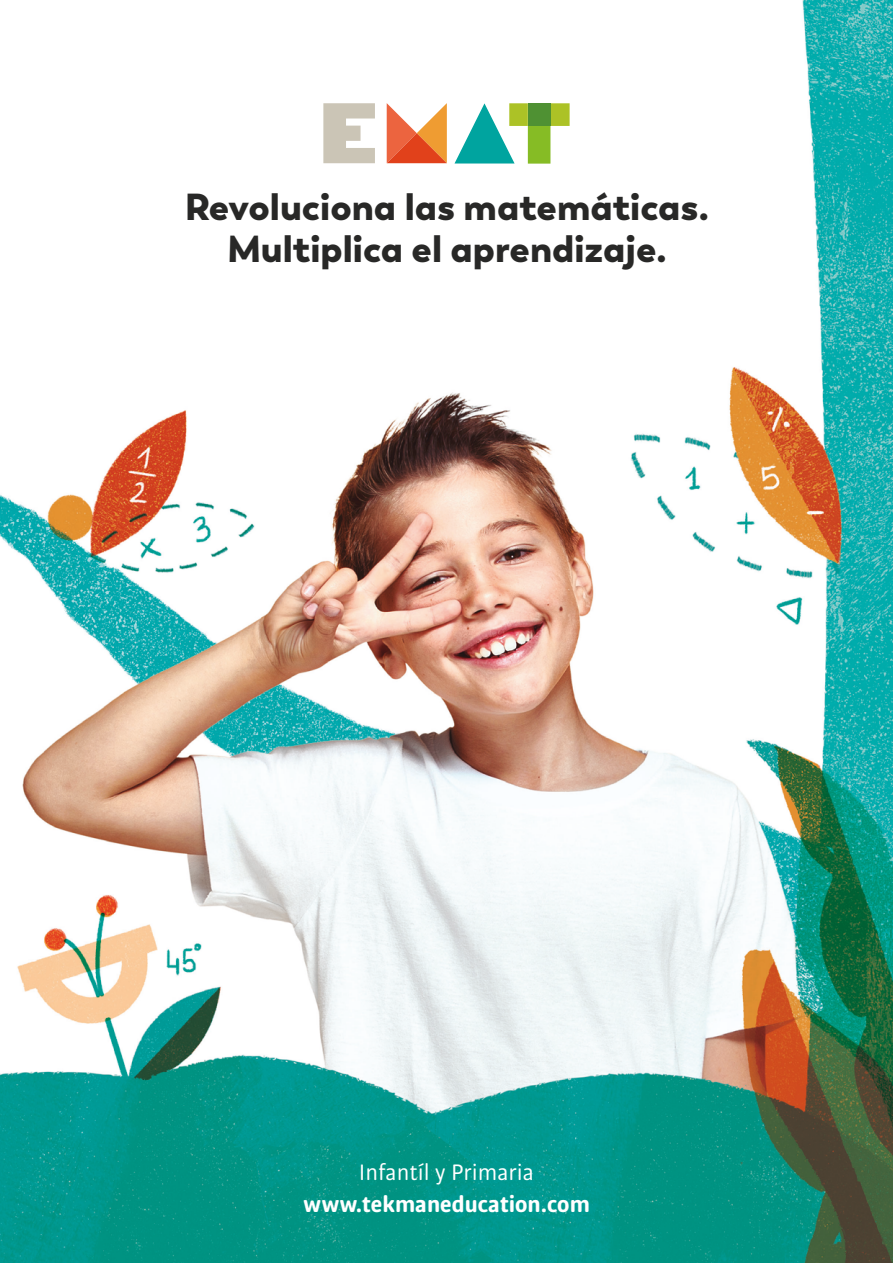
<style>
.page{position:relative;width:893px;height:1263px;background:#fff}
.page>*{position:absolute;margin:0;border:0;box-sizing:border-box;transform-origin:0 0}
.t1{font:900 37.5px/42px "Trenda";color:#282827;text-align:center}
.t2{font:700 24px "Bulo Rounded";color:#fff}
.t3{font:24px "Bulo Rounded";color:#fff}
</style>
<div class="page">
<img style="left:0;top:0;width:893px;height:1263px">
<svg style="left:387px;top:103px;width:60px;height:60px"></svg>
<svg style="left:454px;top:103px;width:116px;height:61px"></svg>
<div style="left:528px;top:103px;width:22px;height:23px;background:#4f9133"></div>
<svg style="left:323px;top:103px;width:52px;height:60px"></svg>
<p class="t1" style="left:185px;top:186px;width:526px">Revoluciona las matemáticas.<br>Multiplica el aprendizaje.</p>
<p class="t3" style="left:359px;top:1158px;width:177px">Infantíl y Primaria</p>
<p class="t2" style="left:303px;top:1188px;width:288px">www.tekmaneducation.com</p>
</div>
